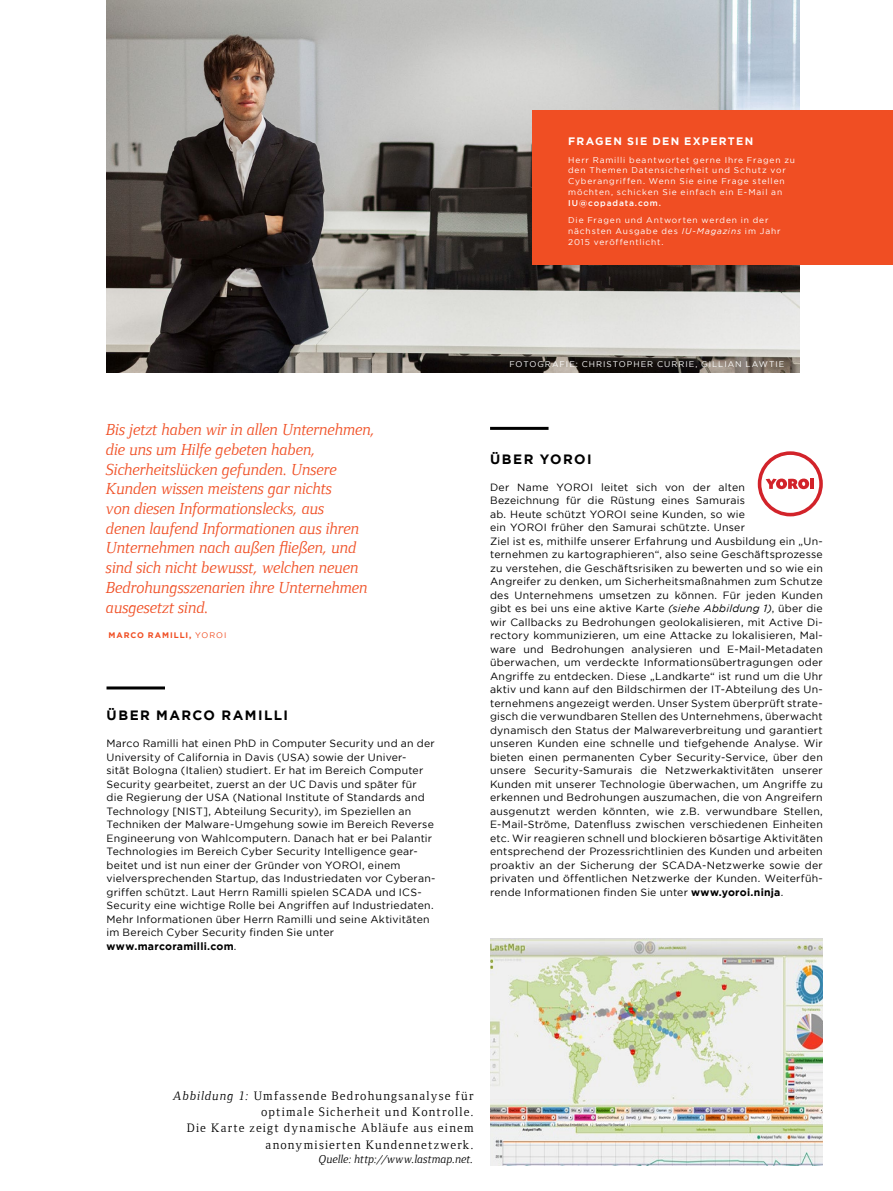
<style>
.page{position:relative;width:893px;height:1191px;background:#fff}
.page>*{position:absolute;margin:0;border:0;box-sizing:border-box;transform-origin:0 0}
.t1{font:italic 16.35px/19.6px "Foundry Form Serif";color:#f04e23}
.t2{font:700 13.5px "Gotham";letter-spacing:.105em;color:#000}
.t3{font:12.6px/16.2px "Foundry Form Serif";letter-spacing:.09em;color:#000;text-align:right}
.t4{font:italic 11.7px "Foundry Form Serif";letter-spacing:.02em;color:#000}
.t5{font:700 10.8px "Gotham";letter-spacing:.115em;color:#fff}
.t6{font:10.5px/13.5px "Gotham";letter-spacing:.02em;color:#000}
.t7{font:700 10.5px "Gotham";letter-spacing:.025em;color:#000}
.t8{font:8.4px/10.8px "Gotham";letter-spacing:.1em;color:#fff}
.t9{font:8.25px "Gotham";letter-spacing:.125em;color:#fff}
.t10{font:700 8.1px "Gotham";letter-spacing:.115em;color:#f04e23}
.s1{font-weight:400}
.s2{font-weight:500}
.s3{font-style:italic}
.s4{font-weight:700}
</style>
<div class="page">
<img style="left:107px;top:0;width:692px;height:373px">
<img style="left:490px;top:938px;width:333px;height:227px">
<hr style="left:107px;top:686px;width:58px;height:3px;background:#000">
<div style="left:532px;top:110px;width:361px;height:155px;background:#f04e23"></div>
<svg style="left:758px;top:451px;width:65px;height:65px"></svg>
<hr style="left:810px;top:479px;width:4px;height:10px;background:#d2232a">
<hr style="left:490px;top:427px;width:59px;height:3px;background:#000">
<p class="t1" style="left:106px;top:420px;width:271px">Bis jetzt haben wir in allen Unternehmen, die uns um Hilfe gebeten haben, Sicherheitslücken gefunden. Unsere Kunden wissen meistens gar nichts<br>von diesen Informationslecks, aus<br>denen laufend Informationen aus ihren Unternehmen nach außen fließen, und sind sich nicht bewusst, welchen neuen Bedrohungsszenarien ihre Unternehmen ausgesetzt sind.</p>
<p class="t10" style="left:108px;top:631px;width:119px">MARCO RAMILLI, <span class="s1">YOROI</span></p>
<p class="t2" style="left:107px;top:707px;width:183px">ÜBER MARCO RAMILLI</p>
<p class="t6" style="left:107px;top:736px;width:330px">Marco Ramilli hat einen PhD in Computer Security und an der University of California in Davis (USA) sowie der Univer-<br>sität Bologna (Italien) studiert. Er hat im Bereich Computer Security gearbeitet, zuerst an der UC Davis und später für die Regierung der USA (National Institute of Standards and Technology [NIST], Abteilung Security), im Speziellen an Techniken der Malware-Umgehung sowie im Bereich Reverse Engineerung von Wahlcomputern. Danach hat er bei Palantir Technologies im Bereich Cyber Security Intelligence gear&shy;beitet und ist nun einer der Gründer von YOROI, einem vielversprechenden Startup, das Industriedaten vor Cyberan&shy;griffen schützt. Laut Herrn Ramilli spielen SCADA und ICS-Security eine wichtige Rolle bei Angriffen auf Industriedaten.<br>Mehr Informationen über Herrn Ramilli und seine Aktivitäten im Bereich Cyber Security finden Sie unter</p>
<p class="t7" style="left:107px;top:940px;width:132px">www.marcoramilli.com<span class="s1">.</span></p>
<p class="t5" style="left:568px;top:135px;width:186px">FRAGEN SIE DEN EXPERTEN</p>
<p class="t8" style="left:568px;top:154px;width:228px">Herr Ramilli beantwortet gerne Ihre Fragen zu den Themen Datensicherheit und Schutz vor Cyberangriffen. Wenn Sie eine Frage stellen möchten, schicken Sie einfach ein E-Mail an <span class="s2">IU@copadata.com.</span></p>
<p class="t8" style="left:568px;top:215px;width:214px">Die Fragen und Antworten werden in der nächsten Ausgabe des <span class="s3">IU-Magazins</span> im Jahr<br>2015 veröffentlicht.</p>
<p class="t9" style="left:509px;top:360px;width:277px">FOTOGRAFIE: CHRISTOPHER CURRIE, GILLIAN LAWTIE</p>
<p class="t2" style="left:490px;top:451px;width:103px">ÜBER YOROI</p>
<p class="t6" style="left:490px;top:480px;width:334px">Der Name YOROI leitet sich von der alten<br>Bezeichnung für die Rüstung eines Samurais<br>ab. Heute schützt YOROI seine Kunden, so wie<br>ein YOROI früher den Samurai schützte. Unser<br>Ziel ist es, mithilfe unserer Erfahrung und Ausbildung ein „Un&shy;ternehmen zu kartographieren“, also seine Geschäftsprozesse zu verstehen, die Geschäftsrisiken zu bewerten und so wie ein Angreifer zu denken, um Sicherheitsmaßnahmen zum Schutze des Unternehmens umsetzen zu können. Für jeden Kunden gibt es bei uns eine aktive Karte <span class="s3">(siehe Abbildung 1)</span>, über die wir Callbacks zu Bedrohungen geolokalisieren, mit Active Di&shy;rectory kommunizieren, um eine Attacke zu lokalisieren, Mal&shy;ware und Bedrohungen analysieren und E-Mail-Metadaten überwachen, um verdeckte Informationsübertragungen oder Angriffe zu entdecken. Diese „Landkarte“ ist rund um die Uhr aktiv und kann auf den Bildschirmen der IT-Abteilung des Un&shy;ternehmens angezeigt werden. Unser System überprüft strate&shy;gisch die verwundbaren Stellen des Unternehmens, überwacht dynamisch den Status der Malwareverbreitung und garantiert unseren Kunden eine schnelle und tiefgehende Analyse. Wir bieten einen permanenten Cyber Security-Service, über den unsere Security-Samurais die Netzwerkaktivitäten unserer Kunden mit unserer Technologie überwachen, um Angriffe zu erkennen und Bedrohungen auszumachen, die von Angreifern ausgenutzt werden könnten, wie z.B. verwundbare Stellen, E-Mail-Ströme, Datenfluss zwischen verschiedenen Einheiten etc. Wir reagieren schnell und blockieren bösartige Aktivitäten entsprechend der Prozessrichtlinien des Kunden und arbeiten proaktiv an der Sicherung der SCADA-Netzwerke sowie der privaten und öffentlichen Netzwerke der Kunden. Weiterfüh&shy;rende Informationen finden Sie unter <span class="s4">www.yoroi.ninja</span>.</p>
<p class="t3" style="left:173px;top:1087px;width:302px"><span class="s3">Abbildung 1:</span> Umfassende Bedrohungsanalyse für optimale Sicherheit und Kontrolle.<br>Die Karte zeigt dynamische Abläufe aus einem anonymisierten Kundennetzwerk.</p>
<p class="t4" style="left:319px;top:1152px;width:156px">Quelle: http://www.lastmap.net.</p>
</div>
